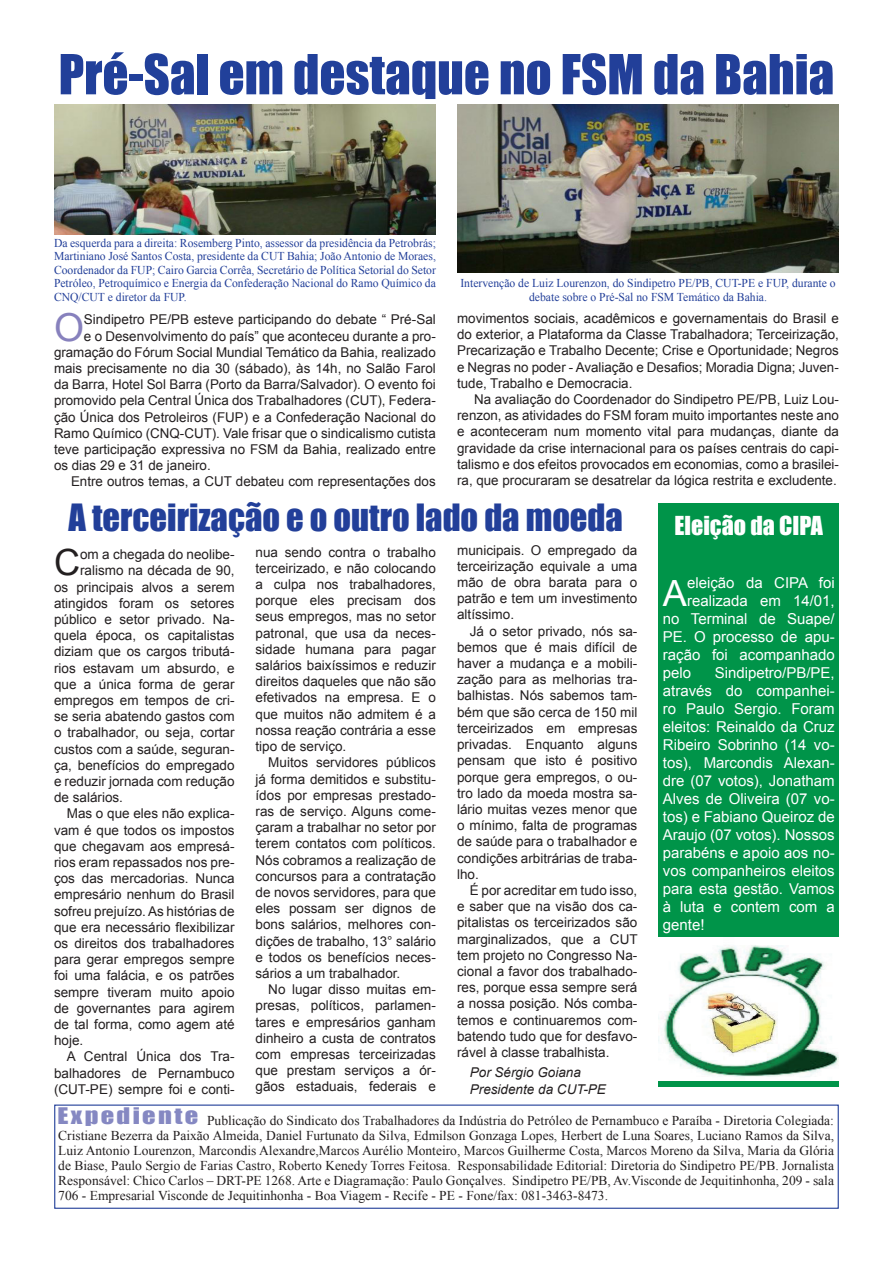
<style>
.page{position:relative;width:893px;height:1263px;background:#fff}
.page>*{position:absolute;margin:0;border:0;box-sizing:border-box;transform-origin:0 0}
.t1{font:51px "Impact";color:#223f99}
.t2{font:38.55px "Arial";color:#8781bd}
.t3{font:36.15px "Arial";color:#231f20}
.t4{font:36.15px "Arial";color:#fff}
.t5{font:34.5px "Impact";color:#223f99}
.t6{font:24px "Impact";color:#fff}
.t7{font:21px "Impact";letter-spacing:.09em;color:#8588c2;scale:1.26 1}
.t8{font:15px/18px "Arial";color:#fff;text-align:justify}
.t9{font:13.5px/16.2px "Arial";color:#231f20;text-align:justify}
.t10{font:13.5px/15px "Times New Roman";color:#231f20;text-align:justify}
.t11{font:italic 13.5px "Arial";color:#231f20}
.t12{font:12px/13.5px "Times New Roman";color:#223f99;text-align:justify}
.s1{color:#21409a}
</style>
<div class="page">
<div style="left:659px;top:503px;width:180px;height:584px;background:#009449"></div>
<img style="left:54px;top:105px;width:382px;height:129px">
<img style="left:457px;top:105px;width:382px;height:168px">
<div style="left:54px;top:1104px;width:785px;height:105px;border:1px solid #223f99"></div>
<img style="left:659px;top:938px;width:180px;height:143px">
<p class="t1" style="left:59px;top:35px;width:777px">P<span class="s1">ré-Sal em dest</span>aque no FSM da Bahia</p>
<p class="t12" style="left:54px;top:236px;width:383px">Da esquerda para a direita: Rosemberg Pinto, assessor da presidência da Petrobrás; Martiniano José Santos Costa, presidente da CUT Bahia; João Antonio de Moraes, Coordenador da FUP; Cairo Garcia Corrêa, Secretário de Política Setorial do Setor Petróleo, Petroquímico e Energia da Confederação Nacional do Ramo Químico da CNQ/CUT e diretor da FUP.</p>
<p class="t2" style="left:54px;top:302px;width:31px">O</p>
<p class="t9" style="left:84px;top:312px;width:353px">Sindipetro PE/PB esteve participando do debate “ Pré-Sal</p>
<p class="t9" style="left:84px;top:328px;width:353px">e o Desenvolvimento do país” que aconteceu durante a pro-</p>
<p class="t9" style="left:54px;top:344px;width:383px">gramação do Fórum Social Mundial Temático da Bahia, realizado</p>
<p class="t9" style="left:54px;top:360px;width:383px">mais precisamente no dia 30 (sábado), às 14h, no Salão Farol</p>
<p class="t9" style="left:54px;top:377px;width:383px">da Barra, Hotel Sol Barra (Porto da Barra/Salvador). O evento foi</p>
<p class="t9" style="left:54px;top:393px;width:383px">promovido pela Central Única dos Trabalhadores (CUT), Federa-</p>
<p class="t9" style="left:54px;top:409px;width:383px">ção Única dos Petroleiros (FUP) e a Confederação Nacional do</p>
<p class="t9" style="left:54px;top:425px;width:383px">Ramo Químico (CNQ-CUT). Vale frisar que o sindicalismo cutista</p>
<p class="t9" style="left:54px;top:441px;width:383px">teve participação expressiva no FSM da Bahia, realizado entre</p>
<p class="t9" style="left:54px;top:458px;width:158px">os dias 29 e 31 de janeiro.</p>
<p class="t9" style="left:71px;top:474px;width:366px">Entre outros temas, a CUT debateu com representações dos</p>
<p class="t12" style="left:460px;top:275px;width:377px;line-height:14.4px;text-align:center">Intervenção de Luiz Lourenzon, do Sindipetro PE/PB, CUT-PE e FUP, durante o debate sobre o Pré-Sal no FSM Temático da Bahia.</p>
<p class="t9" style="left:457px;top:310px;width:383px">movimentos sociais, acadêmicos e governamentais do Brasil e do exterior, a Plataforma da Classe Trabalhadora; Terceirização, Precarização e Trabalho Decente; Crise e Oportunidade; Negros e Negras no poder - Avaliação e Desafios; Moradia Digna; Juven&shy;tude, Trabalho e Democracia.</p>
<p class="t9" style="left:457px;top:391px;width:383px;text-indent:17px">Na avaliação do Coordenador do Sindipetro PE/PB, Luiz Lou&shy;renzon, as atividades do FSM foram muito importantes neste ano e aconteceram num momento vital para mudanças, diante da gravidade da crise internacional para os países centrais do capi&shy;talismo e dos efeitos provocados em economias, como a brasilei&shy;ra, que procuraram se desatrelar da lógica restrita e excludente.</p>
<p class="t5" style="left:68px;top:490px;width:556px">A terceirização e o outro lado da moeda</p>
<p class="t3" style="left:54px;top:539px;width:28px">C</p>
<p class="t9" style="left:80px;top:546px;width:156px">om a chegada do neolibe-</p>
<p class="t9" style="left:80px;top:563px;width:156px">ralismo na década de 90,</p>
<p class="t9" style="left:54px;top:579px;width:182px">os principais alvos a serem</p>
<p class="t9" style="left:54px;top:595px;width:182px">atingidos foram os setores</p>
<p class="t9" style="left:54px;top:611px;width:182px">público e setor privado. Na-</p>
<p class="t9" style="left:54px;top:627px;width:182px">quela época, os capitalistas</p>
<p class="t9" style="left:54px;top:644px;width:182px">diziam que os cargos tributá-</p>
<p class="t9" style="left:54px;top:660px;width:182px">rios estavam um absurdo, e</p>
<p class="t9" style="left:54px;top:676px;width:182px">que a única forma de gerar</p>
<p class="t9" style="left:54px;top:692px;width:182px">empregos em tempos de cri-</p>
<p class="t9" style="left:54px;top:708px;width:182px">se seria abatendo gastos com</p>
<p class="t9" style="left:54px;top:725px;width:182px">o trabalhador, ou seja, cortar</p>
<p class="t9" style="left:54px;top:741px;width:182px">custos com a saúde, seguran-</p>
<p class="t9" style="left:54px;top:757px;width:182px">ça, benefícios do empregado</p>
<p class="t9" style="left:54px;top:773px;width:182px">e reduzir jornada com redução</p>
<p class="t9" style="left:54px;top:789px;width:71px">de salários.</p>
<p class="t9" style="left:54px;top:806px;width:182px;text-indent:13px">Mas o que eles não explica&shy;vam é que todos os impostos que chegavam aos empresá&shy;rios eram repassados nos pre&shy;ços das mercadorias. Nunca empresário nenhum do Brasil sofreu prejuízo. As histórias de que era necessário flexibilizar os direitos dos trabalhadores para gerar empregos sempre foi uma falácia, e os patrões sempre tiveram muito apoio de governantes para agirem de tal forma, como agem até hoje.</p>
<p class="t9" style="left:54px;top:1049px;width:182px;text-indent:13px">A Central Única dos Tra&shy;balhadores de Pernambuco (CUT-PE) sempre foi e conti-</p>
<p class="t9" style="left:256px;top:544px;width:182px">nua sendo contra o trabalho terceirizado, e não colocando a culpa nos trabalhadores, porque eles precisam dos seus empregos, mas no setor patronal, que usa da neces&shy;sidade humana para pagar salários baixíssimos e reduzir direitos daqueles que não são efetivados na empresa. E o que muitos não admitem é a nossa reação contrária a esse tipo de serviço.</p>
<p class="t9" style="left:256px;top:755px;width:182px;text-indent:13px">Muitos servidores públicos já forma demitidos e substitu&shy;ídos por empresas prestado&shy;ras de serviço. Alguns come&shy;çaram a trabalhar no setor por terem contatos com políticos.<br>Nós cobramos a realização de concursos para a contratação de novos servidores, para que eles possam ser dignos de bons salários, melhores con&shy;dições de trabalho, 13° salário e todos os benefícios neces&shy;sários a um trabalhador.</p>
<p class="t9" style="left:256px;top:981px;width:182px;text-indent:13px">No lugar disso muitas em&shy;presas, políticos, parlamen&shy;tares e empresários ganham dinheiro a custa de contratos com empresas terceirizadas que prestam serviços a ór&shy;gãos estaduais, federais e</p>
<p class="t9" style="left:457px;top:542px;width:182px">municipais. O empregado da terceirização equivale a uma mão de obra barata para o patrão e tem um investimento altíssimo.</p>
<p class="t9" style="left:457px;top:623px;width:182px;text-indent:13px">Já o setor privado, nós sa&shy;bemos que é mais difícil de haver a mudança e a mobili&shy;zação para as melhorias tra&shy;balhistas. Nós sabemos tam&shy;bém que são cerca de 150 mil terceirizados em empresas privadas. Enquanto alguns pensam que isto é positivo porque gera empregos, o ou&shy;tro lado da moeda mostra sa&shy;lário muitas vezes menor que o mínimo, falta de programas de saúde para o trabalhador e condições arbitrárias de traba&shy;lho.</p>
<p class="t9" style="left:457px;top:882px;width:182px;text-indent:13px">É por acreditar em tudo isso, e saber que na visão dos ca&shy;pitalistas os terceirizados são marginalizados, que a CUT tem projeto no Congresso Na&shy;cional a favor dos trabalhado&shy;res, porque essa sempre será a nossa posição. Nós comba&shy;temos e continuaremos com&shy;batendo tudo que for desfavo&shy;rável à classe trabalhista.</p>
<p class="t11" style="left:470px;top:1064px;width:113px">Por Sérgio Goiana</p>
<p class="t11" style="left:470px;top:1080px;width:138px">Presidente da CUT-PE</p>
<p class="t6" style="left:675px;top:507px;width:150px">Eleição da CIPA</p>
<p class="t4" style="left:663px;top:569px;width:26px">A</p>
<p class="t8" style="left:687px;top:573px;width:149px">eleição da CIPA foi</p>
<p class="t8" style="left:687px;top:591px;width:149px">realizada em 14/01,</p>
<p class="t8" style="left:663px;top:609px;width:173px">no Terminal de Suape/</p>
<p class="t8" style="left:663px;top:627px;width:173px">PE. O processo de apu-</p>
<p class="t8" style="left:663px;top:645px;width:173px">ração foi acompanhado</p>
<p class="t8" style="left:663px;top:663px;width:30px">pelo</p>
<p class="t8" style="left:663px;top:663px;width:173px;text-indent:52px">Sindipetro/PB/PE, através do companhei&shy;ro Paulo Sergio. Foram eleitos: Reinaldo da Cruz Ribeiro Sobrinho (14 vo&shy;tos), Marcondis Alexan&shy;dre (07 votos), Jonatham Alves de Oliveira (07 vo&shy;tos) e Fabiano Queiroz de Araujo (07 votos). Nossos parabéns e apoio aos no&shy;vos companheiros eleitos para esta gestão. Vamos à luta e contem com a gente!</p>
<p class="t7" style="left:58px;top:1099px;width:113px">Expediente</p>
<p class="t10" style="left:58px;top:1113px;width:777px;text-indent:149px">Publicação do Sindicato dos Trabalhadores da Indústria do Petróleo de Pernambuco e Paraíba - Diretoria Colegiada:<br>Cristiane Bezerra da Paixão Almeida, Daniel Furtunato da Silva, Edmilson Gonzaga Lopes, Herbert de Luna Soares, Luciano Ramos da Silva, Luiz Antonio Lourenzon, Marcondis Alexandre,Marcos Aurélio Monteiro, Marcos Guilherme Costa, Marcos Moreno da Silva, Maria da Glória de Biase, Paulo Sergio de Farias Castro, Roberto Kenedy Torres Feitosa. Responsabilidade Editorial: Diretoria do Sindipetro PE/PB. Jornalista Responsável: Chico Carlos – DRT-PE 1268. Arte e Diagramação: Paulo Gonçalves. Sindipetro PE/PB, Av.Visconde de Jequitinhonha, 209 - sala 706 - Empresarial Visconde de Jequitinhonha - Boa Viagem - Recife - PE - Fone/fax: 081-3463-8473.</p>
</div>
